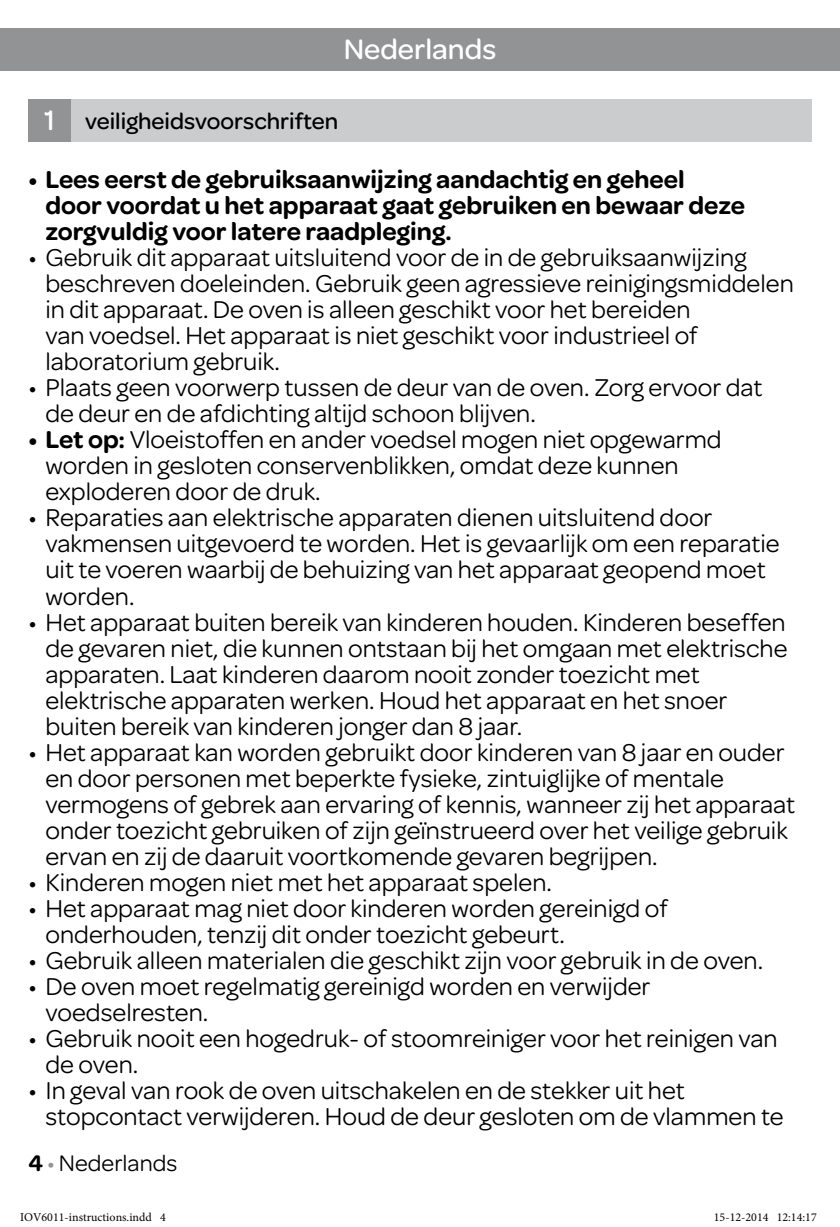
<style>
.page{position:relative;width:840px;height:1227px;background:#fff}
.page>*{position:absolute;margin:0;border:0;box-sizing:border-box;transform-origin:0 0}
.t1{font:500 30px "Omnes";color:#fff}
.t2{font:26px/26px "Omnes";color:#000}
.t3{font:600 26px/26px "Omnes";color:#000}
.t4{font:500 24px "Omnes";color:#000}
.t5{font:24px "Omnes";color:#000}
.t6{font:12px "Minion Pro";color:#000}
.s1{font-size:30px;color:#fff}
.s2{font-weight:600}
.s3{color:#929395}
</style>
<div class="page">
<div style="left:0;top:28px;width:839px;height:43px;background:#929395"></div>
<div style="left:57px;top:99px;width:754px;height:43px;background:#cacccd"></div>
<div style="left:28px;top:99px;width:43px;height:43px;background:#929395"></div>
<p class="t1" style="left:343px;top:29px;width:154px">Nederlands</p>
<p class="t4" style="left:44px;top:104px;width:295px"><span class="s1">1</span> veiligheidsvoorschriften</p>
<p class="t3" style="left:45px;top:165px;width:701px;text-indent:-17px">• Lees eerst de gebruiksaanwijzing aandachtig en geheel door voordat u het apparaat gaat gebruiken en bewaar deze zorgvuldig voor latere raadpleging.</p>
<p class="t2" style="left:45px;top:243px;width:749px;text-indent:-17px">• Gebruik dit apparaat uitsluitend voor de in de gebruiksaanwijzing beschreven doeleinden. Gebruik geen agressieve reinigingsmiddelen in dit apparaat. De oven is alleen geschikt voor het bereiden<br>van voedsel. Het apparaat is niet geschikt voor industrieel of laboratorium gebruik.</p>
<p class="t2" style="left:45px;top:373px;width:718px;text-indent:-17px">• Plaats geen voorwerp tussen de deur van de oven. Zorg ervoor dat de deur en de afdichting altijd schoon blijven.</p>
<p class="t2" style="left:45px;top:425px;width:677px;text-indent:-17px"><span class="s2">• Let op:</span> Vloeistoffen en ander voedsel mogen niet opgewarmd worden in gesloten conservenblikken, omdat deze kunnen exploderen door de druk.</p>
<p class="t2" style="left:45px;top:503px;width:735px;text-indent:-17px">• Reparaties aan elektrische apparaten dienen uitsluitend door vakmensen uitgevoerd te worden. Het is gevaarlijk om een reparatie uit te voeren waarbij de behuizing van het apparaat geopend moet worden.</p>
<p class="t2" style="left:45px;top:607px;width:743px;text-indent:-17px">• Het apparaat buiten bereik van kinderen houden. Kinderen beseffen de gevaren niet, die kunnen ontstaan bij het omgaan met elektrische apparaten. Laat kinderen daarom nooit zonder toezicht met elektrische apparaten werken. Houd het apparaat en het snoer buiten bereik van kinderen jonger dan 8 jaar.</p>
<p class="t2" style="left:45px;top:737px;width:750px;text-indent:-17px">• Het apparaat kan worden gebruikt door kinderen van 8 jaar en ouder en door personen met beperkte fysieke, zintuiglijke of mentale vermogens of gebrek aan ervaring of kennis, wanneer zij het apparaat onder toezicht gebruiken of zijn geïnstrueerd over het veilige gebruik ervan en zij de daaruit voortkomende gevaren begrijpen.</p>
<p class="t2" style="left:28px;top:867px;width:525px">• Kinderen mogen niet met het apparaat spelen.</p>
<p class="t2" style="left:45px;top:893px;width:623px;text-indent:-17px">• Het apparaat mag niet door kinderen worden gereinigd of onderhouden, tenzij dit onder toezicht gebeurt.</p>
<p class="t2" style="left:28px;top:945px;width:736px">• Gebruik alleen materialen die geschikt zijn voor gebruik in de oven.</p>
<p class="t2" style="left:45px;top:971px;width:606px;text-indent:-17px">• De oven moet regelmatig gereinigd worden en verwijder voedselresten.</p>
<p class="t2" style="left:45px;top:1023px;width:733px;text-indent:-17px">• Gebruik nooit een hogedruk- of stoomreiniger voor het reinigen van de oven.</p>
<p class="t2" style="left:45px;top:1075px;width:739px;text-indent:-17px">• In geval van rook de oven uitschakelen en de stekker uit het stopcontact verwijderen. Houd de deur gesloten om de vlammen te</p>
<p class="t5" style="left:28px;top:1146px;width:150px"><span class="s2">4</span> <span class="s3">•</span> Nederlands</p>
<p class="t6" style="left:20px;top:1209px;width:147px">IOV6011-instructions.indd 4</p>
<p class="t6" style="left:713px;top:1209px;width:104px">15-12-2014 12:14:17</p>
</div>
